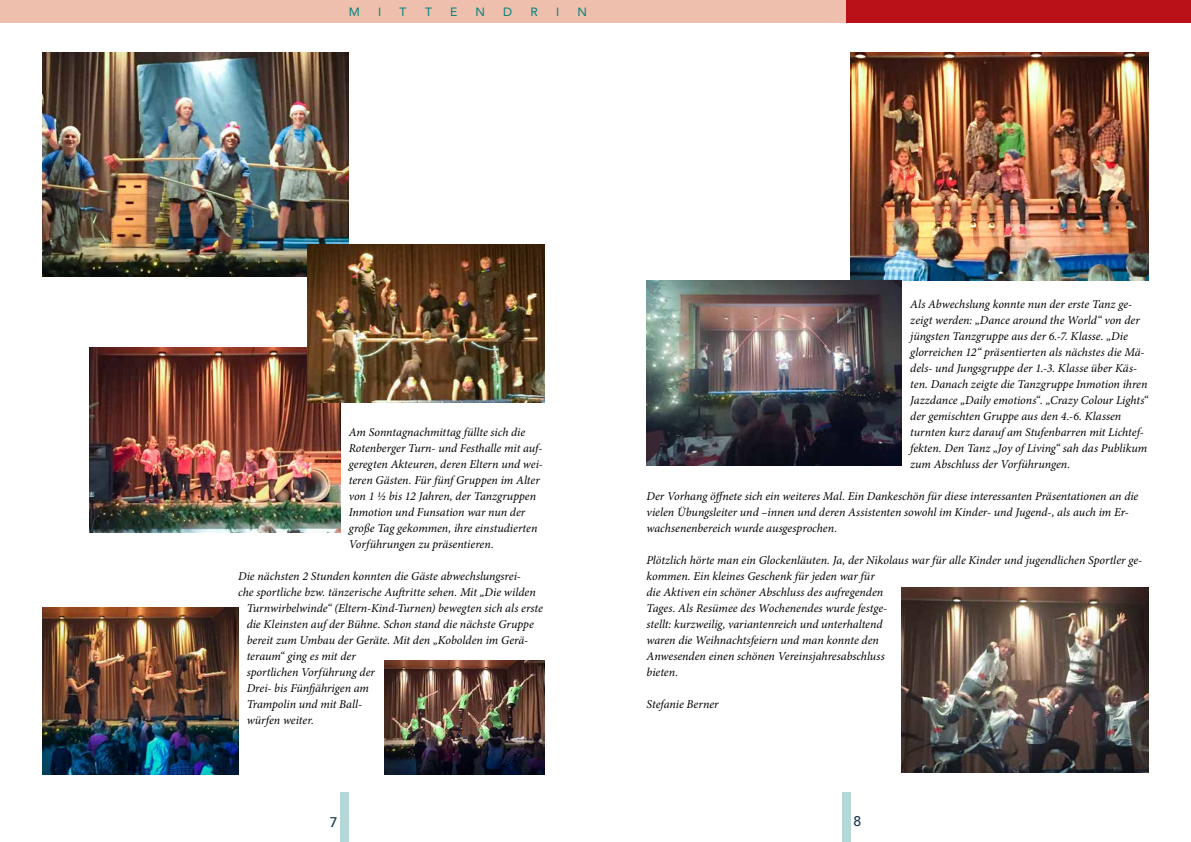
<style>
.page{position:relative;width:1191px;height:842px;background:#fff}
.page>*{position:absolute;margin:0;border:0;box-sizing:border-box;transform-origin:0 0}
.t1{font:500 14px "Avenir";color:#11334e}
.t2{font:italic 12px/16px "Minion Pro";letter-spacing:-.005em;color:#000}
.t3{font:12px "Avenir";color:#00827c}
</style>
<div class="page">
<div style="left:340px;top:792px;width:9px;height:50px;background:#b4d8d7"></div>
<div style="left:842px;top:792px;width:8px;height:50px;background:#b4d8d7"></div>
<div style="left:846px;top:0;width:345px;height:23px;background:#ba1017"></div>
<div style="left:0;top:0;width:846px;height:23px;background:#eebfad"></div>
<img style="left:43px;top:52px;width:306px;height:224px">
<img style="left:89px;top:348px;width:251px;height:184px">
<img style="left:850px;top:52px;width:298px;height:229px">
<img style="left:43px;top:607px;width:195px;height:167px">
<img style="left:308px;top:244px;width:236px;height:159px">
<img style="left:384px;top:660px;width:160px;height:114px">
<img style="left:901px;top:587px;width:247px;height:185px">
<img style="left:646px;top:281px;width:255px;height:185px">
<p class="t3" style="left:349px;top:2px;width:13px">M</p>
<p class="t3" style="left:378px;top:2px;width:5px">I</p>
<p class="t3" style="left:399px;top:2px;width:9px">T</p>
<p class="t3" style="left:425px;top:2px;width:9px">T</p>
<p class="t3" style="left:450px;top:2px;width:9px">E</p>
<p class="t3" style="left:475px;top:2px;width:11px">N</p>
<p class="t3" style="left:503px;top:2px;width:11px">D</p>
<p class="t3" style="left:530px;top:2px;width:9px">R</p>
<p class="t3" style="left:556px;top:2px;width:5px">I</p>
<p class="t3" style="left:577px;top:2px;width:11px">N</p>
<p class="t2" style="left:349px;top:424px;width:196px">Am Sonntagnachmittag füllte sich die Rotenberger Turn- und Festhalle mit auf&shy;geregten Akteuren, deren Eltern und wei&shy;teren Gästen. Für fünf Gruppen im Alter von 1 ½ bis 12 Jahren, der Tanzgruppen Inmotion und Funsation war nun der große Tag gekommen, ihre einstudierten Vorführungen zu präsentieren.</p>
<p class="t2" style="left:238px;top:568px;width:284px">Die nächsten 2 Stunden konnten die Gäste abwechslungsrei-</p>
<p class="t2" style="left:238px;top:584px;width:299px">che sportliche bzw. tänzerische Auftritte sehen. Mit „Die wilden</p>
<p class="t2" style="left:247px;top:600px;width:298px">Turnwirbelwinde“ (Eltern-Kind-Turnen) bewegten sich als erste</p>
<p class="t2" style="left:247px;top:616px;width:289px">die Kleinsten auf der Bühne. Schon stand die nächste Gruppe</p>
<p class="t2" style="left:247px;top:632px;width:283px">bereit zum Umbau der Geräte. Mit den „Kobolden im Gerä-</p>
<p class="t2" style="left:247px;top:648px;width:111px">teraum“ ging es mit der</p>
<p class="t2" style="left:247px;top:664px;width:130px">sportlichen Vorführung der</p>
<p class="t2" style="left:247px;top:680px;width:124px">Drei- bis Fünfjährigen am</p>
<p class="t2" style="left:247px;top:696px;width:117px">Trampolin und mit Ball-</p>
<p class="t2" style="left:247px;top:712px;width:69px">würfen weiter.</p>
<p class="t2" style="left:910px;top:296px;width:239px">Als Abwechslung konnte nun der erste Tanz ge&shy;zeigt werden: „Dance around the World“ von der jüngsten Tanzgruppe aus der 6.-7. Klasse. „Die glorreichen 12“ präsentierten als nächstes die Mä&shy;dels- und Jungsgruppe der 1.-3. Klasse über Käs&shy;ten. Danach zeigte die Tanzgruppe Inmotion ihren Jazzdance „Daily emotions“. „Crazy Colour Lights“ der gemischten Gruppe aus den 4.-6. Klassen turnten kurz darauf am Stufenbarren mit Lichtef&shy;fekten. Den Tanz „Joy of Living“ sah das Publikum zum Abschluss der Vorführungen.</p>
<p class="t2" style="left:646px;top:488px;width:493px">Der Vorhang öffnete sich ein weiteres Mal. Ein Dankeschön für diese interessanten Präsentationen an die vielen Übungsleiter und –innen und deren Assistenten sowohl im Kinder- und Jugend-, als auch im Er&shy;wachsenenbereich wurde ausgesprochen.</p>
<p class="t2" style="left:646px;top:552px;width:497px">Plötzlich hörte man ein Glockenläuten. Ja, der Nikolaus war für alle Kinder und jugendlichen Sportler ge&shy;kommen. Ein kleines Geschenk für jeden war für<br>die Aktiven ein schöner Abschluss des aufregenden<br>Tages. Als Resümee des Wochenendes wurde festge-<br>stellt: kurzweilig, variantenreich und unterhaltend<br>waren die Weihnachtsfeiern und man konnte den<br>Anwesenden einen schönen Vereinsjahresabschluss<br>bieten.</p>
<p class="t2" style="left:646px;top:696px;width:74px">Stefanie Berner</p>
<p class="t1" style="left:330px;top:810px;width:9px">7</p>
<p class="t1" style="left:853px;top:809px;width:9px">8</p>
</div>
